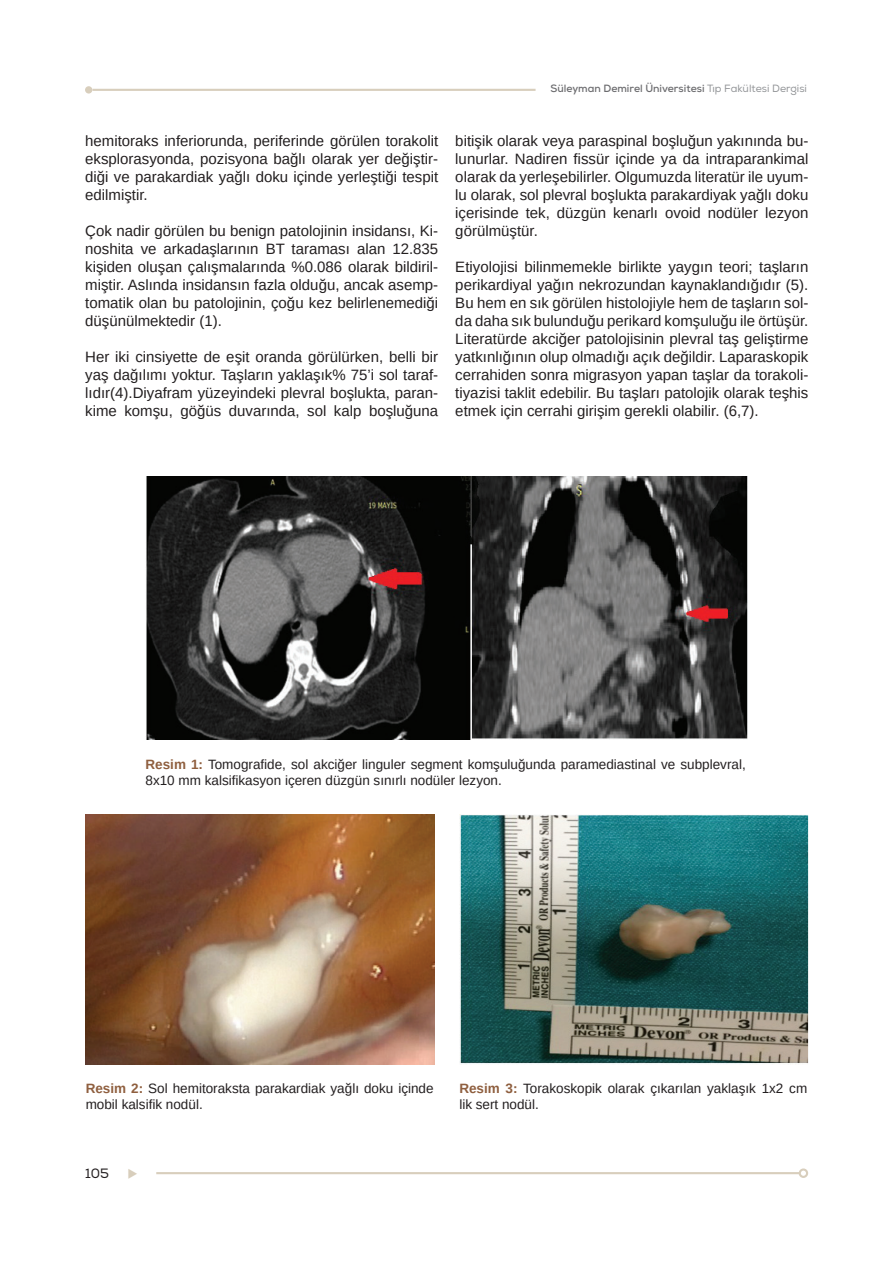
<style>
.page{position:relative;width:893px;height:1263px;background:#fff}
.page>*{position:absolute;margin:0;border:0;box-sizing:border-box;transform-origin:0 0}
.t1{font:15px/18px "Arimo";color:#231f20;text-align:justify}
.t2{font:13.5px/16.2px "Arimo";color:#231f20}
.t3{font:13.5px "Nexa";color:#231f20}
.t4{font:700 10.5px "Nexa";color:#6b6b6e}
.s1{font-weight:400;color:#939598}
.s2{font-weight:700;color:#8f5f3f}
</style>
<div class="page">
<img style="left:86px;top:815px;width:349px;height:249px">
<img style="left:460px;top:815px;width:349px;height:249px">
<img style="left:146px;top:477px;width:601px;height:263px">
<hr style="left:156px;top:1172px;width:644px;height:2px;background:#d8cebc">
<div style="left:799px;top:1168px;width:9px;height:10px;border:2px solid #d8cebc;border-radius:50%"></div>
<hr style="left:92px;top:89px;width:444px;height:2px;background:#d8cebc">
<div style="left:85px;top:86px;width:7px;height:8px;background:#d8cebc;border-radius:50%"></div>
<p class="t1" style="left:85px;top:132px;width:355px">hemitoraks inferiorunda, periferinde görülen torakolit eksplorasyonda, pozisyona bağlı olarak yer değiştir&shy;diği ve parakardiak yağlı doku içinde yerleştiği tespit edilmiştir.</p>
<p class="t1" style="left:85px;top:222px;width:355px">Çok nadir görülen bu benign patolojinin insidansı, Ki&shy;noshita ve arkadaşlarının BT taraması alan 12.835 kişiden oluşan çalışmalarında %0.086 olarak bildiril&shy;miştir. Aslında insidansın fazla olduğu, ancak asemp&shy;tomatik olan bu patolojinin, çoğu kez belirlenemediği düşünülmektedir (1).</p>
<p class="t1" style="left:85px;top:348px;width:355px">Her iki cinsiyette de eşit oranda görülürken, belli bir yaş dağılımı yoktur. Taşların yaklaşık% 75’i sol taraf&shy;lıdır(4).Diyafram yüzeyindeki plevral boşlukta, paran&shy;kime komşu, göğüs duvarında, sol kalp boşluğuna</p>
<p class="t4" style="left:551px;top:82px;width:258px">Süleyman Demirel Üniversitesi <span class="s1">Tıp Fakültesi Dergisi</span></p>
<p class="t1" style="left:455px;top:132px;width:355px">bitişik olarak veya paraspinal boşluğun yakınında bu&shy;lunurlar. Nadiren fissür içinde ya da intraparankimal olarak da yerleşebilirler. Olgumuzda literatür ile uyum&shy;lu olarak, sol plevral boşlukta parakardiyak yağlı doku içerisinde tek, düzgün kenarlı ovoid nodüler lezyon görülmüştür.</p>
<p class="t1" style="left:455px;top:258px;width:355px">Etiyolojisi bilinmemekle birlikte yaygın teori; taşların perikardiyal yağın nekrozundan kaynaklandığıdır (5).<br>Bu hem en sık görülen histolojiyle hem de taşların sol&shy;da daha sık bulunduğu perikard komşuluğu ile örtüşür.<br>Literatürde akciğer patolojisinin plevral taş geliştirme yatkınlığının olup olmadığı açık değildir. Laparaskopik cerrahiden sonra migrasyon yapan taşlar da torakoli&shy;tiyazisi taklit edebilir. Bu taşları patolojik olarak teşhis etmek için cerrahi girişim gerekli olabilir. (6,7).</p>
<p class="t2" style="left:145px;top:756px;width:602px"><span class="s2">Resim 1:</span> Tomografide, sol akciğer linguler segment komşuluğunda paramediastinal ve subplevral,<br>8x10 mm kalsifikasyon içeren düzgün sınırlı nodüler lezyon.</p>
<p class="t2" style="left:86px;top:1080px;width:349px"><span class="s2">Resim 2:</span> Sol hemitoraksta parakardiak yağlı doku içinde mobil kalsifik nodül.</p>
<p class="t2" style="left:459px;top:1080px;width:349px"><span class="s2">Resim 3:</span> Torakoskopik olarak çıkarılan yaklaşık 1x2 cm lik sert nodül.</p>
<p class="t3" style="left:85px;top:1165px;width:25px">105</p>
</div>
